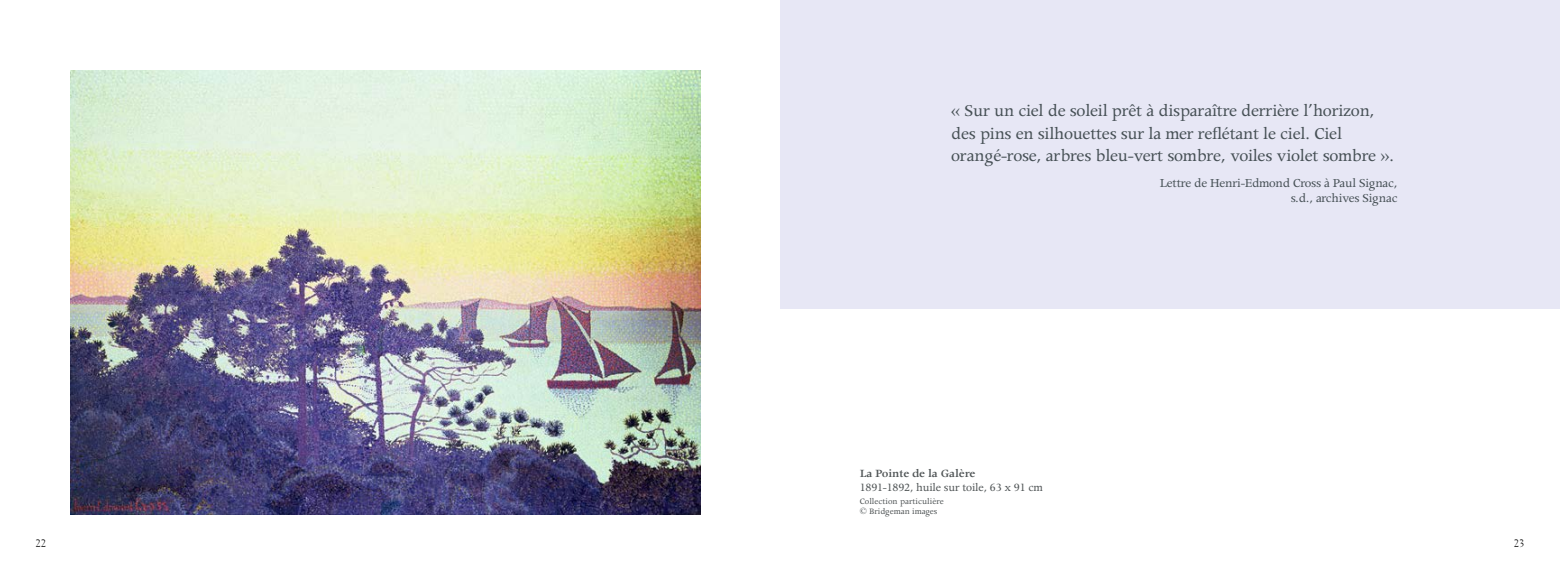
<style>
.page{position:relative;width:1560px;height:585px;background:#fff}
.page>*{position:absolute;margin:0;border:0;box-sizing:border-box;transform-origin:0 0}
.t1{font:18.75px/22.5px "Apollo";letter-spacing:-.015em;color:#465055}
.t2{font:13.75px/15px "Apollo";letter-spacing:-.02em;color:#465055;text-align:right}
.t3{font:12.5px "Apollo";letter-spacing:-.015em;color:#4f5455}
.t4{font:600 12.5px "Apollo";letter-spacing:-.015em;color:#4f5455}
.t5{font:10.62px "Electra LH";color:#000}
.t6{font:9.38px/10px "Apollo";color:#4f5455}
</style>
<div class="page">
<div style="left:780px;top:0;width:779px;height:308px;background:#e7e7f5"></div>
<img style="left:71px;top:71px;width:629px;height:443px">
<p class="t1" style="left:951px;top:100px;width:444px">« Sur un ciel de soleil prêt à disparaître derrière l’horizon, des pins en silhouettes sur la mer reflétant le ciel. Ciel orangé-rose, arbres bleu-vert sombre, voiles violet sombre ».</p>
<p class="t2" style="left:1159px;top:176px;width:239px">Lettre de Henri-Edmond Cross à Paul Signac, s.d., archives Signac</p>
<p class="t4" style="left:859px;top:466px;width:117px">La Pointe de la Galère</p>
<p class="t3" style="left:859px;top:480px;width:185px">1891-1892, huile sur toile, 63 x 91 cm</p>
<p class="t6" style="left:859px;top:496px;width:85px">Collection particulière © Bridgeman images</p>
<p class="t5" style="left:35px;top:537px;width:12px">22</p>
<p class="t5" style="left:1513px;top:537px;width:12px">23</p>
</div>
